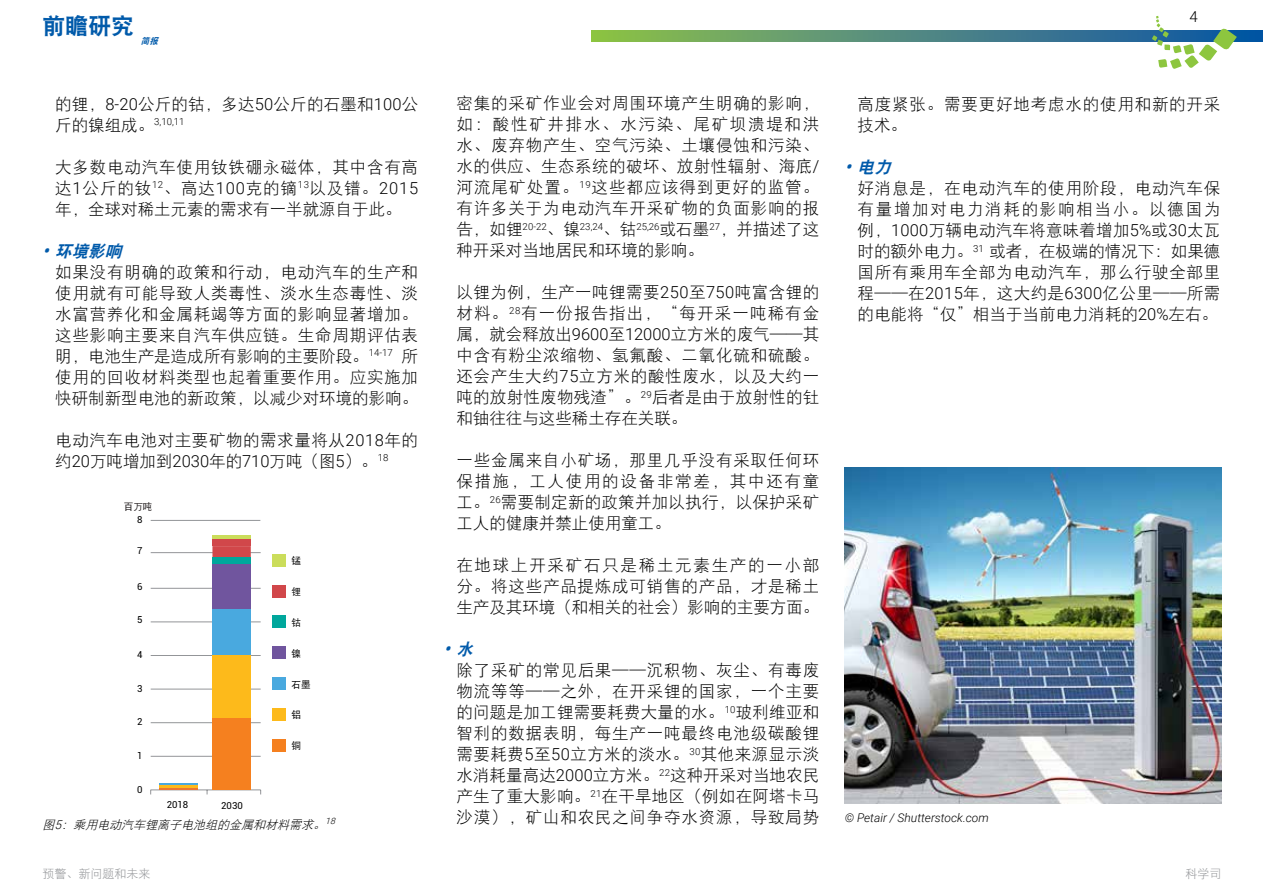
<style>
.page{position:relative;width:1263px;height:893px;background:#fff}
.page>*{position:absolute;margin:0;border:0;box-sizing:border-box;transform-origin:0 0}
.t1{font:22.95px "DFP Hei W9";color:#005aaa}
.t2{font:16.5px/21px "DFP Hei W3";letter-spacing:.015em;color:#000;text-align:justify}
.t3{font:16.5px/21px "DFP Hei W3";letter-spacing:.035em;color:#000}
.t4{font:16.5px/21px "DFP Hei W3";letter-spacing:.05em;color:#000}
.t5{font:italic 16.5px "DFP Hei W9";color:#005aaa}
.t6{font:italic 700 16.5px "Roboto";color:#005aaa}
.t7{font:300 15px "Roboto";color:#000}
.t8{font:italic 12px "DFP Hei W3";color:#000}
.t9{font:italic 300 12px "Roboto";color:#000}
.t10{font:12px "DFP Hei W3";color:#939598}
.t11{font:9.6px "Roboto";color:#000101}
.t12{font:300 9.6px "Roboto";color:#000}
.t13{font:9.6px "DFP Hei W5";color:#000101}
.t14{font:9.6px "DFP Hei W5";color:#221d1e}
.t15{font:italic 8.7px "DFP Hei W9";color:#005aaa}
.s1{font-family:"Roboto";font-weight:300}
.s2{font-family:"DFP Hei W9";font-weight:400}
.s3{font-family:"DFP Hei W3";font-weight:400;font-size:16.5px}
.s4{font-family:"Roboto";font-weight:700}
</style>
<div class="page">
<svg style="left:591px;top:30px;width:672px;height:12px;background:#558e79"></svg>
<svg style="left:1152px;top:16px;width:85px;height:53px"></svg>
<img style="left:845px;top:467px;width:376px;height:337px">
<svg style="left:150px;top:520px;width:111px;height:275px"></svg>
<hr style="left:212px;top:535px;width:39px;height:4px;background:#cbdd5b">
<div style="left:212px;top:539px;width:39px;height:7px;background:#d1474a"></div>
<div style="left:212px;top:557px;width:39px;height:7px;background:#00a79c"></div>
<div style="left:212px;top:564px;width:39px;height:45px;background:#70559e"></div>
<div style="left:212px;top:609px;width:39px;height:46px;background:#49a9df"></div>
<div style="left:212px;top:655px;width:39px;height:63px;background:#fdba1b"></div>
<div style="left:212px;top:718px;width:39px;height:72px;background:#f5801f"></div>
<div style="left:273px;top:739px;width:13px;height:13px;background:#f5801f"></div>
<div style="left:273px;top:677px;width:13px;height:13px;background:#49a9df"></div>
<div style="left:273px;top:708px;width:13px;height:13px;background:#fdba1b"></div>
<div style="left:273px;top:646px;width:13px;height:13px;background:#70559e"></div>
<div style="left:273px;top:615px;width:13px;height:13px;background:#00a79c"></div>
<div style="left:273px;top:585px;width:13px;height:12px;background:#d1474a"></div>
<div style="left:273px;top:554px;width:13px;height:13px;background:#cbdd5b"></div>
<h1 class="t1" style="left:43px;top:13px;width:93px">前瞻研究</h1>
<p class="t15" style="left:141px;top:36px;width:21px">简报</p>
<p class="t7" style="left:1189px;top:6px;width:10px">4</p>
<p class="t2" style="left:456px;top:92px;width:364px">密集的采矿作业会对周围环境产生明确的影响，如：酸性矿井排水、水污染、尾矿坝溃堤和洪水、废弃物产生、空气污染、土壤侵蚀和污染、水的供应、生态系统的破坏、放射性辐射、海底<span class="s1">/</span>河流尾矿处置。<sup>19</sup>这些都应该得到更好的监管。有许多关于为电动汽车开采矿物的负面影响的报告，如锂<sup>20-22</sup>、镍<sup>23,24</sup>、钴<sup>25,26</sup>或石墨<sup>27</sup>，并描述了这种开采对当地居民和环境的影响。</p>
<p class="t2" style="left:456px;top:281px;width:364px">以锂为例，生产一吨锂需要<span class="s1">250</span>至<span class="s1">750</span>吨富含锂的材料。<sup>28</sup>有一份报告指出，“每开采一吨稀有金属，就会释放出<span class="s1">9600</span>至<span class="s1">12000</span>立方米的废气——其中含有粉尘浓缩物、氢氟酸、二氧化硫和硫酸。还会产生大约<span class="s1">75</span>立方米的酸性废水，以及大约一吨的放射性废物残渣”。<sup>29</sup>后者是由于放射性的钍和铀往往与这些稀土存在关联。</p>
<p class="t2" style="left:456px;top:449px;width:364px">一些金属来自小矿场，那里几乎没有采取任何环保措施，工人使用的设备非常差，其中还有童工。<sup>26</sup>需要制定新的政策并加以执行，以保护采矿工人的健康并禁止使用童工。</p>
<p class="t2" style="left:456px;top:554px;width:364px">在地球上开采矿石只是稀土元素生产的一小部分。将这些产品提炼成可销售的产品，才是稀土生产及其环境（和相关的社会）影响的主要方面。</p>
<p class="t6" style="left:444px;top:638px;width:35px">•<span class="s2">水</span></p>
<p class="t2" style="left:456px;top:659px;width:364px">除了采矿的常见后果——沉积物、灰尘、有毒废物流等等——之外，在开采锂的国家，一个主要的问题是加工锂需要耗费大量的水。<sup>10</sup>玻利维亚和智利的数据表明，每生产一吨最终电池级碳酸锂需要耗费<span class="s1">5</span>至<span class="s1">50</span>立方米的淡水。<sup>30</sup>其他来源显示淡水消耗量高达<span class="s1">2000</span>立方米。<sup>22</sup>这种开采对当地农民产生了重大影响。<sup>21</sup>在干旱地区（例如在阿塔卡马沙漠），矿山和农民之间争夺水资源，导致局势</p>
<p class="t2" style="left:55px;top:93px;width:364px">的锂，<span class="s1">8-20</span>公斤的钴，多达<span class="s1">50</span>公斤的石墨和<span class="s1">100</span>公</p>
<p class="t12" style="left:55px;top:115px;width:131px"><span class="s3">斤的镍组成。</span>3,10,11</p>
<p class="t2" style="left:55px;top:156px;width:364px">大多数电动汽车使用钕铁硼永磁体，其中含有高达<span class="s1">1</span>公斤的钕<sup>12</sup>、高达<span class="s1">100</span>克的镝<sup>13</sup>以及镨。<span class="s1">2015</span>年，全球对稀土元素的需求有一半就源自于此。</p>
<p class="t5" style="left:43px;top:242px;width:85px"><span class="s4">•</span>环境影响</p>
<p class="t2" style="left:55px;top:261px;width:364px">如果没有明确的政策和行动，电动汽车的生产和使用就有可能导致人类毒性、淡水生态毒性、淡水富营养化和金属耗竭等方面的影响显著增加。这些影响主要来自汽车供应链。生命周期评估表明，电池生产是造成所有影响的主要阶段。<sup>14-17</sup> 所使用的回收材料类型也起着重要作用。应实施加快研制新型电池的新政策，以减少对环境的影响。</p>
<p class="t3" style="left:55px;top:429px;width:364px">电动汽车电池对主要矿物的需求量将从<span class="s1">2018</span>年的约<span class="s1">20</span>万吨增加到<span class="s1">2030</span>年的<span class="s1">710</span>万吨（图<span class="s1">5</span>）。<sup>18</sup></p>
<p class="t4" style="left:857px;top:93px;width:364px">高度紧张。需要更好地考虑水的使用和新的开采技术。</p>
<p class="t5" style="left:845px;top:158px;width:52px"><span class="s4">•</span>电力</p>
<p class="t2" style="left:857px;top:177px;width:364px">好消息是，在电动汽车的使用阶段，电动汽车保有量增加对电力消耗的影响相当小。以德国为例，<span class="s1">1000</span>万辆电动汽车将意味着增加<span class="s1">5%</span>或<span class="s1">30</span>太瓦时的额外电力。<sup>31</sup> 或者，在极端的情况下：如果德国所有乘用车全部为电动汽车，那么行驶全部里程——在<span class="s1">2015</span>年，这大约是<span class="s1">6300</span>亿公里——所需的电能将“仅”相当于当前电力消耗的<span class="s1">20%</span>左右。</p>
<p class="t14" style="left:124px;top:501px;width:30px">百万吨</p>
<p class="t11" style="left:137px;top:513px;width:7px">8</p>
<p class="t11" style="left:137px;top:544px;width:7px">7</p>
<p class="t13" style="left:291px;top:556px;width:11px">锰</p>
<p class="t13" style="left:291px;top:587px;width:11px">锂</p>
<p class="t13" style="left:291px;top:617px;width:11px">钴</p>
<p class="t13" style="left:291px;top:648px;width:11px">镍</p>
<p class="t13" style="left:291px;top:679px;width:21px">石墨</p>
<p class="t13" style="left:291px;top:710px;width:11px">铝</p>
<p class="t13" style="left:291px;top:740px;width:11px">铜</p>
<p class="t11" style="left:137px;top:580px;width:7px">6</p>
<p class="t11" style="left:137px;top:612px;width:7px">5</p>
<p class="t11" style="left:137px;top:647px;width:7px">4</p>
<p class="t11" style="left:137px;top:682px;width:7px">3</p>
<p class="t11" style="left:137px;top:715px;width:7px">2</p>
<p class="t11" style="left:137px;top:748px;width:7px">1</p>
<p class="t11" style="left:137px;top:783px;width:7px">0</p>
<p class="t11" style="left:167px;top:797px;width:23px">2018</p>
<p class="t11" style="left:221px;top:799px;width:23px">2030</p>
<p class="t8" style="left:43px;top:818px;width:297px">图<span class="s1">5</span>：乘用电动汽车锂离子电池组的金属和材料需求。<sup>18</sup></p>
<p class="t9" style="left:845px;top:810px;width:145px">© Petair / Shutterstock.com</p>
<p class="t10" style="left:43px;top:867px;width:109px">预警、新问题和未来</p>
<p class="t10" style="left:1185px;top:867px;width:37px">科学司</p>
</div>
